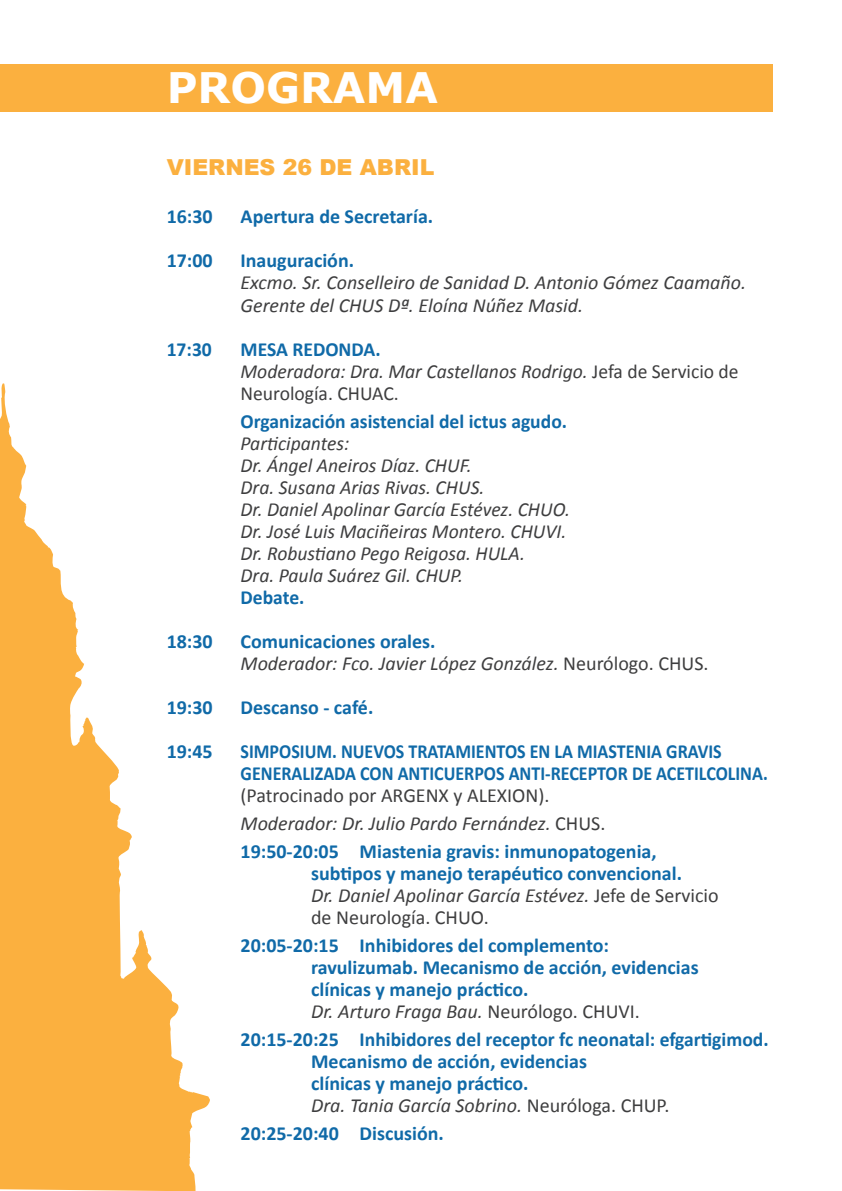
<style>
.page{position:relative;width:842px;height:1191px;background:#fff}
.page>*{position:absolute;margin:0;border:0;box-sizing:border-box;transform-origin:0 0}
.t1{font:700 42px "Verdana";color:#fff}
.t2{font:900 22px "Arial";color:#fbb03f}
.t3{font:700 20px/22px "Calibri";color:#106aa8}
.t4{font:italic 20px/22px "Calibri";color:#3e3e3f}
.t5{font:700 20px/22px "Calibri";color:#106aa8;scale:.9 1}
.s1{font-weight:700;font-style:normal;color:#106aa8}
.s2{font-style:normal}
.s3{font-weight:400;color:#3e3e3f}
.s4{font-weight:400;font-style:italic;color:#3e3e3f}
</style>
<div class="page">
<div style="left:0;top:64px;width:773px;height:48px;background:#fbb03f"></div>
<svg style="left:0;top:383px;width:210px;height:808px;fill:#fbb03f"></svg>
<h1 class="t1" style="left:167px;top:61px;width:273px">PROGRAMA</h1>
<p class="t2" style="left:167px;top:152px;width:269px">VIERNES 26 DE ABRIL</p>
<p class="t3" style="left:167px;top:205px;width:48px">16:30</p>
<p class="t3" style="left:241px;top:205px;width:194px">Apertura de Secretaría.</p>
<p class="t3" style="left:167px;top:249px;width:48px">17:00</p>
<p class="t3" style="left:241px;top:249px;width:115px">Inauguración.</p>
<p class="t4" style="left:241px;top:271px;width:507px">Excmo. Sr. Conselleiro de Sanidad D. Antonio Gómez Caamaño.<br>Gerente del CHUS Dª. Eloína Núñez Masid.</p>
<p class="t3" style="left:167px;top:337px;width:47px">17:30</p>
<p class="t4" style="left:241px;top:337px;width:500px"><span class="s1">MESA REDONDA.<br></span>Moderadora: Dra. Mar Castellanos Rodrigo. <span class="s2">Jefa de Servicio de<br>Neurología. CHUAC.</span></p>
<p class="t3" style="left:241px;top:409px;width:328px">Organización asistencial del ictus agudo.</p>
<p class="t4" style="left:241px;top:431px;width:331px">Participantes:<br>Dr. Ángel Aneiros Díaz. CHUF.<br>Dra. Susana Arias Rivas. CHUS.<br>Dr. Daniel Apolinar García Estévez. CHUO.<br>Dr. José Luis Maciñeiras Montero. CHUVI.<br>Dr. Robustiano Pego Reigosa. HULA.<br>Dra. Paula Suárez Gil. CHUP.</p>
<p class="t3" style="left:241px;top:585px;width:65px">Debate.</p>
<p class="t3" style="left:167px;top:629px;width:48px">18:30</p>
<p class="t4" style="left:241px;top:629px;width:469px"><span class="s1">Comunicaciones orales.<br></span>Moderador: Fco. Javier López González. <span class="s2">Neurólogo. CHUS.</span></p>
<p class="t3" style="left:167px;top:695px;width:48px">19:30</p>
<p class="t3" style="left:241px;top:695px;width:134px">Descanso - café.</p>
<p class="t3" style="left:167px;top:739px;width:48px">19:45</p>
<p class="t5" style="left:241px;top:739px;width:587px">SIMPOSIUM. NUEVOS TRATAMIENTOS EN LA MIASTENIA GRAVIS<br>GENERALIZADA CON ANTICUERPOS ANTI-RECEPTOR DE ACETILCOLINA.</p>
<p class="t3" style="left:241px;top:780px;width:418px;line-height:28px"><span class="s3">(Patrocinado por ARGENX y ALEXION).<br></span><span class="s4">Moderador: Dr. Julio Pardo Fernández.</span> <span class="s3">CHUS.<br></span>19:50-20:05 Miastenia gravis: inmunopatogenia,</p>
<p class="t3" style="left:311px;top:861px;width:409px">subtipos y manejo terapéutico convencional.<br><span class="s4">Dr. Daniel Apolinar García Estévez.</span> <span class="s3">Jefe de Servicio de Neurología. CHUO.</span></p>
<p class="t3" style="left:311px;top:933px;width:389px;text-indent:-71px">20:05-20:15 Inhibidores del complemento: ravulizumab. Mecanismo de acción, evidencias clínicas y manejo práctico.<br><span class="s4">Dr. Arturo Fraga Bau.</span> <span class="s3">Neurólogo. CHUVI.</span></p>
<p class="t3" style="left:311px;top:1027px;width:459px;text-indent:-71px">20:15-20:25 Inhibidores del receptor fc neonatal: efgartigimod.<br>Mecanismo de acción, evidencias<br>clínicas y manejo práctico.<br><span class="s4">Dra. Tania García Sobrino.</span> <span class="s3">Neuróloga. CHUP.</span></p>
<p class="t3" style="left:241px;top:1121px;width:205px">20:25-20:40 Discusión.</p>
</div>
